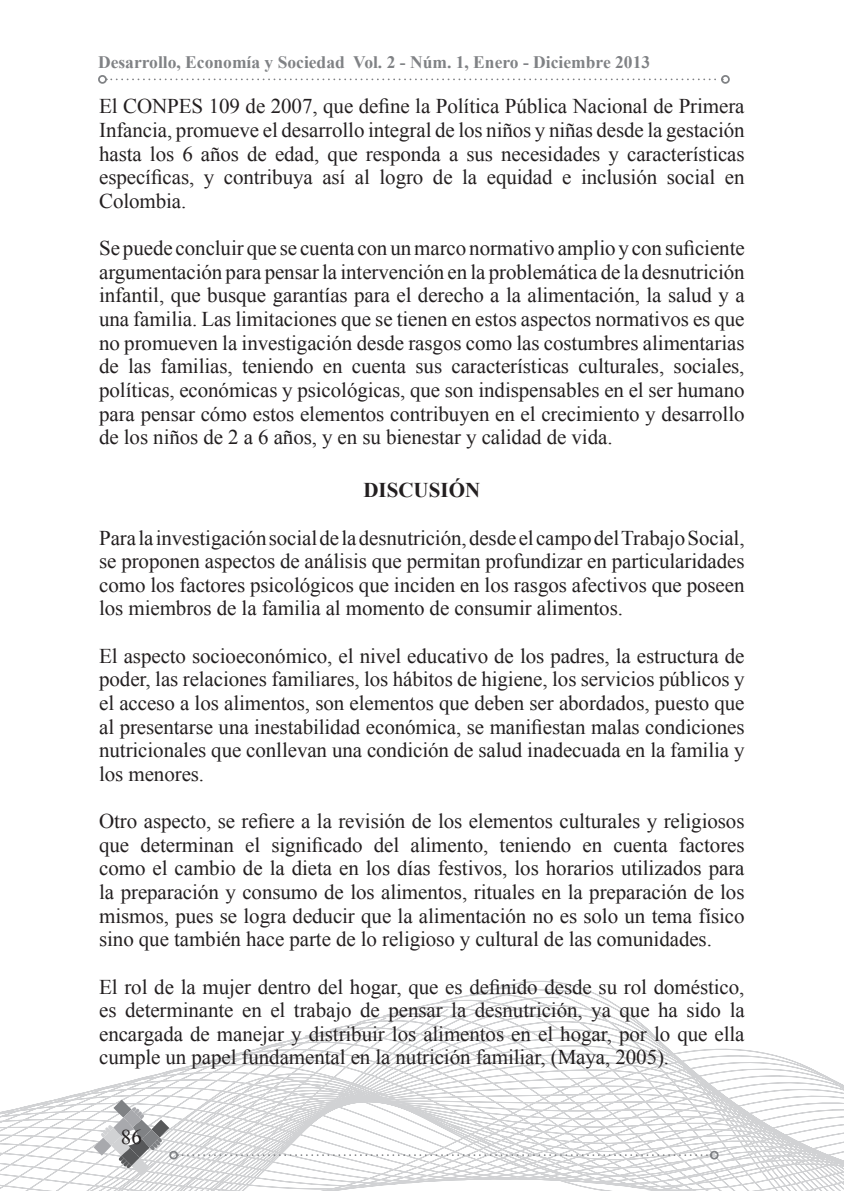
<style>
.page{position:relative;width:844px;height:1191px;background:#fff}
.page>*{position:absolute;margin:0;border:0;box-sizing:border-box;transform-origin:0 0}
.Párrafo{font:21px/23.6px "Times New Roman";letter-spacing:-.005em;color:#231f20;text-align:justify}
.Sutítulos_mayúscula{font:700 21px "Times New Roman";color:#231f20}
.t1{font:700 17.5px "Times New Roman";color:#808285}
</style>
<div class="page">
<svg style="left:0;top:980px;width:843px;height:211px"></svg>
<svg style="left:843px;top:1085px;width:1px;height:105px"></svg>
<svg style="left:107px;top:78px;width:609px;height:2px"></svg>
<div style="left:98px;top:75px;width:9px;height:9px;border:2px solid #808285;border-radius:50%"></div>
<div style="left:720px;top:75px;width:9px;height:9px;border:2px solid #808285;border-radius:50%"></div>
<svg style="left:93px;top:1099px;width:76px;height:76px"></svg>
<svg style="left:178px;top:1154px;width:531px;height:2px"></svg>
<div style="left:169px;top:1150px;width:9px;height:9px;border:2px solid #808285;border-radius:50%"></div>
<div style="left:709px;top:1150px;width:9px;height:9px;border:2px solid #808285;border-radius:50%"></div>
<p class="t1" style="left:98px;top:50px;width:553px">Desarrollo, Economía y Sociedad Vol. 2 - Núm. 1, Enero - Diciembre 2013</p>
<p class="Párrafo" style="left:99px;top:94px;width:647px">El CONPES 109 de 2007, que define la Política Pública Nacional de Primera Infancia, promueve el desarrollo integral de los niños y niñas desde la gestación hasta los 6 años de edad, que responda a sus necesidades y características específicas, y contribuya así al logro de la equidad e inclusión social en Colombia.</p>
<p class="Párrafo" style="left:99px;top:236px;width:647px">Se puede concluir que se cuenta con un marco normativo amplio y con suficiente argumentación para pensar la intervención en la problemática de la desnutrición infantil, que busque garantías para el derecho a la alimentación, la salud y a una familia. Las limitaciones que se tienen en estos aspectos normativos es que no promueven la investigación desde rasgos como las costumbres alimentarias de las familias, teniendo en cuenta sus características culturales, sociales, políticas, económicas y psicológicas, que son indispensables en el ser humano para pensar cómo estos elementos contribuyen en el crecimiento y desarrollo de los niños de 2 a 6 años, y en su bienestar y calidad de vida.</p>
<p class="Sutítulos_mayúscula" style="left:363px;top:476px;width:118px">DISCUSIÓN</p>
<p class="Párrafo" style="left:99px;top:525px;width:646px">Para la investigación social de la desnutrición, desde el campo del Trabajo Social, se proponen aspectos de análisis que permitan profundizar en particularidades como los factores psicológicos que inciden en los rasgos afectivos que poseen los miembros de la familia al momento de consumir alimentos.</p>
<p class="Párrafo" style="left:99px;top:643px;width:646px">El aspecto socioeconómico, el nivel educativo de los padres, la estructura de poder, las relaciones familiares, los hábitos de higiene, los servicios públicos y el acceso a los alimentos, son elementos que deben ser abordados, puesto que al presentarse una inestabilidad económica, se manifiestan malas condiciones nutricionales que conllevan una condición de salud inadecuada en la familia y los menores.</p>
<p class="Párrafo" style="left:99px;top:809px;width:646px">Otro aspecto, se refiere a la revisión de los elementos culturales y religiosos que determinan el significado del alimento, teniendo en cuenta factores como el cambio de la dieta en los días festivos, los horarios utilizados para la preparación y consumo de los alimentos, rituales en la preparación de los mismos, pues se logra deducir que la alimentación no es solo un tema físico sino que también hace parte de lo religioso y cultural de las comunidades.</p>
<p class="Párrafo" style="left:99px;top:974px;width:647px">El rol de la mujer dentro del hogar, que es definido desde su rol doméstico, es determinante en el trabajo de pensar la desnutrición, ya que ha sido la encargada de manejar y distribuir los alimentos en el hogar, por lo que ella cumple un papel fundamental en la nutrición familiar, (Maya, 2005).</p>
<p class="Párrafo" style="left:121px;top:1124px;width:22px">86</p>
</div>
